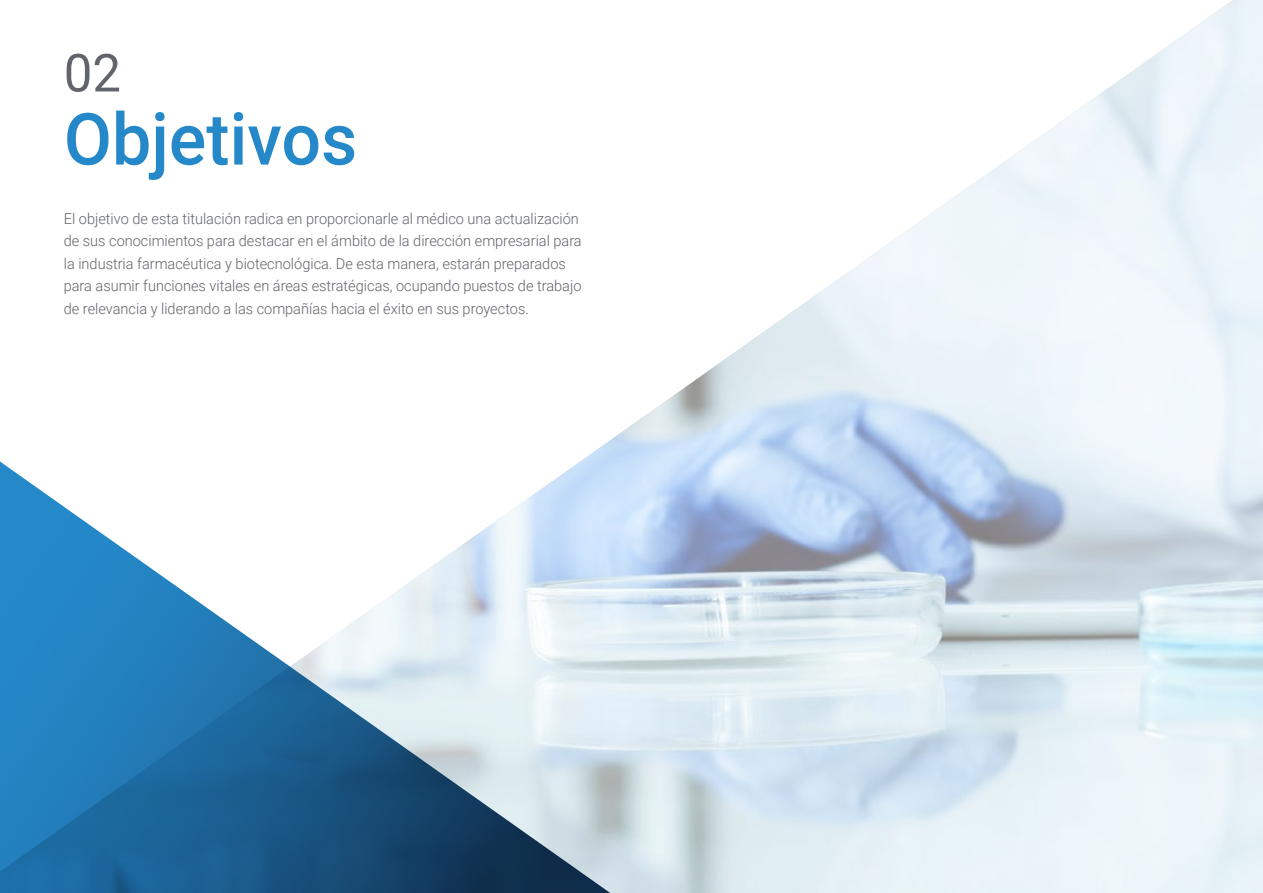
<style>
.page{position:relative;width:1263px;height:893px;background:#fff}
.page>*{position:absolute;margin:0;border:0;box-sizing:border-box;transform-origin:0 0}
.t1{font:500 72px "Roboto";color:#2488c9}
.t2{font:52.5px "Roboto";color:#61646a}
.t3{font:300 15px/22.5px "Roboto";color:#61646a}
</style>
<div class="page">
<svg style="left:0;top:446px;width:640px;height:447px"></svg>
<h2 class="t2" style="left:64px;top:36px;width:59px">02</h2>
<h1 class="t1" style="left:64px;top:89px;width:295px">Objetivos</h1>
<p class="t3" style="left:64px;top:207px;width:519px">El objetivo de esta titulación radica en proporcionarle al médico una actualización de sus conocimientos para destacar en el ámbito de la dirección empresarial para la industria farmacéutica y biotecnológica. De esta manera, estarán preparados para asumir funciones vitales en áreas estratégicas, ocupando puestos de trabajo de relevancia y liderando a las compañías hacia el éxito en sus proyectos.</p>
</div>
